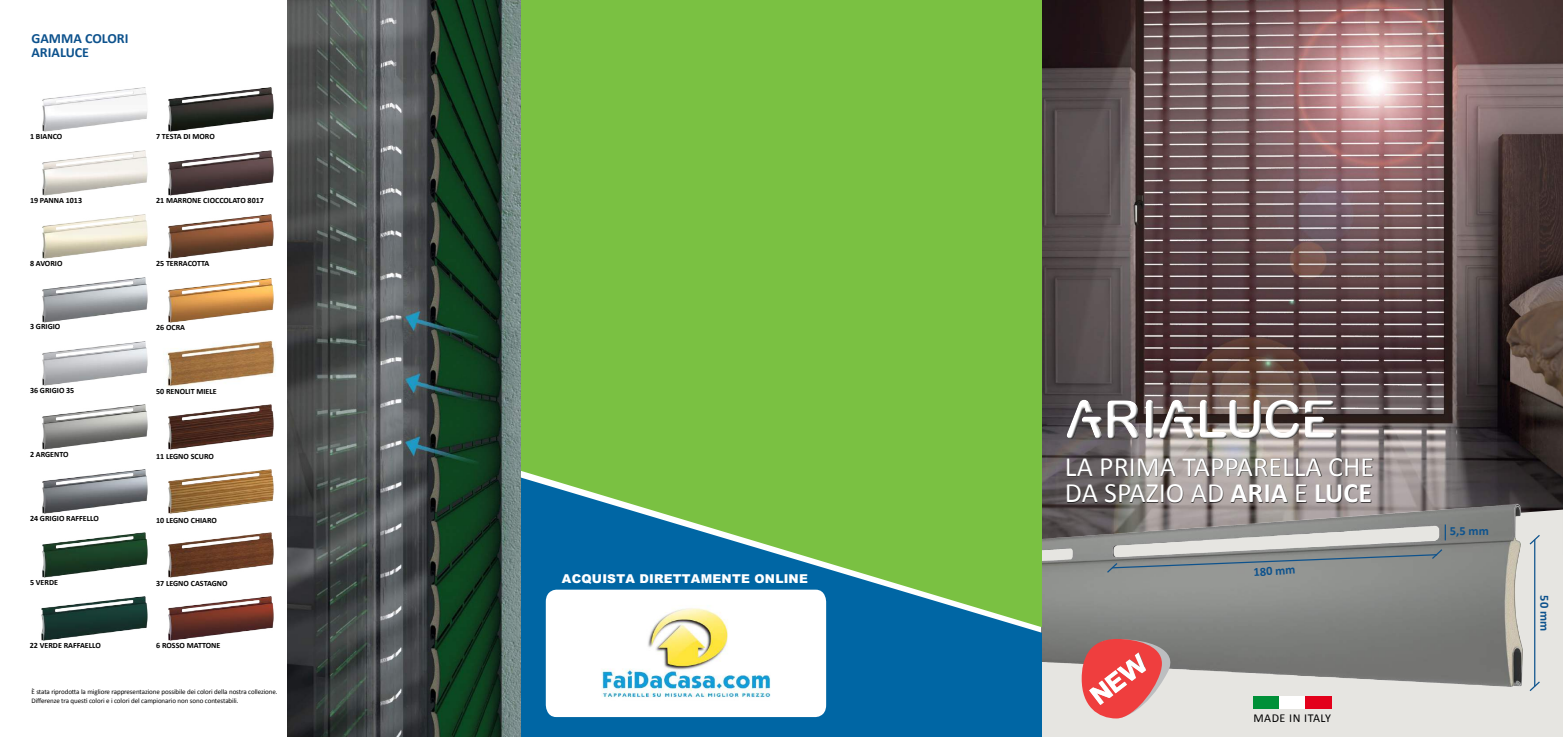
<style>
.page{position:relative;width:1563px;height:737px;background:#fff}
.page>*{position:absolute;margin:0;border:0;box-sizing:border-box;transform-origin:0 0}
.t1{font:28px/26.2px "Calibri";color:#fff}
.t2{font:700 14px/14px "Calibri";color:#0d528d}
.t3{font:700 12.42px "Calibri";color:#0d528d}
.t4{font:900 12.25px "Arial";color:#fff}
.t5{font:12.08px "Calibri";letter-spacing:.04em;color:#000}
.t6{font:700 8.05px "Calibri";color:#000}
.t7{font:7px/8.4px "Calibri";letter-spacing:-.01em;color:#000}
.s1{font-weight:700}
</style>
<div class="page">
<img style="left:1042px;top:0;width:521px;height:509px">
<div style="left:1535px;top:509px;width:28px;height:228px;background:#e6e5e1"></div>
<img style="left:1042px;top:497px;width:493px;height:240px">
<hr style="left:1534px;top:539px;width:1px;height:147px;background:#0d528d">
<svg style="left:1528px;top:533px;width:13px;height:13px"></svg>
<svg style="left:1444px;top:524px;width:2px;height:16px"></svg>
<svg style="left:1528px;top:680px;width:13px;height:12px"></svg>
<svg style="left:1105px;top:548px;width:338px;height:26px"></svg>
<img style="left:42px;top:404px;width:232px;height:46px">
<img style="left:42px;top:341px;width:234px;height:46px">
<img style="left:288px;top:0;width:233px;height:737px">
<img style="left:42px;top:150px;width:232px;height:46px">
<img style="left:42px;top:214px;width:232px;height:45px">
<img style="left:42px;top:277px;width:232px;height:46px">
<img style="left:42px;top:87px;width:232px;height:45px">
<img style="left:42px;top:532px;width:232px;height:46px">
<img style="left:42px;top:469px;width:232px;height:45px">
<div style="left:1064px;top:399px;width:272px;height:39px;background:#fff;opacity:.75"></div>
<div style="left:1065px;top:400px;width:272px;height:39px;background:#000;opacity:.75"></div>
<svg style="left:1081px;top:639px;width:99px;height:79px"></svg>
<div style="left:1067px;top:458px;width:306px;height:45px;background:#000;opacity:.75"></div>
<div style="left:1253px;top:695px;width:26px;height:13px;background:#009038"></div>
<div style="left:1279px;top:695px;width:26px;height:13px;background:#fff"></div>
<div style="left:1305px;top:695px;width:27px;height:13px;background:#e3001b"></div>
<div style="left:521px;top:0;width:521px;height:477px;background:#7ac142"></div>
<svg style="left:521px;top:477px;width:521px;height:260px;fill:#0066a4"></svg>
<img style="left:41px;top:596px;width:233px;height:45px">
<svg style="left:546px;top:589px;width:280px;height:128px"></svg>
<img style="left:587px;top:598px;width:198px;height:111px">
<h2 class="t2" style="left:32px;top:30px;width:99px">GAMMA COLORI<br>ARIALUCE</h2>
<p class="t6" style="left:30px;top:132px;width:34px">1 BIANCO</p>
<p class="t6" style="left:156px;top:131px;width:60px">7 TESTA DI MORO</p>
<p class="t6" style="left:30px;top:195px;width:54px">19 PANNA 1013</p>
<p class="t6" style="left:156px;top:195px;width:109px">21 MARRONE CIOCCOLATO 8017</p>
<p class="t6" style="left:30px;top:259px;width:34px">8 AVORIO</p>
<p class="t6" style="left:156px;top:259px;width:55px">25 TERRACOTTA</p>
<p class="t6" style="left:30px;top:322px;width:32px">3 GRIGIO</p>
<p class="t6" style="left:156px;top:322px;width:31px">26 OCRA</p>
<p class="t6" style="left:30px;top:386px;width:46px">36 GRIGIO 35</p>
<p class="t6" style="left:156px;top:386px;width:62px">50 RENOLIT MIELE</p>
<p class="t6" style="left:30px;top:449px;width:40px">2 ARGENTO</p>
<p class="t6" style="left:156px;top:451px;width:59px">11 LEGNO SCURO</p>
<p class="t6" style="left:30px;top:513px;width:70px">24 GRIGIO RAFFELLO</p>
<p class="t6" style="left:156px;top:515px;width:62px">10 LEGNO CHIARO</p>
<p class="t6" style="left:30px;top:577px;width:30px">5 VERDE</p>
<p class="t6" style="left:156px;top:578px;width:73px">37 LEGNO CASTAGNO</p>
<p class="t6" style="left:30px;top:640px;width:73px">22 VERDE RAFFAELLO</p>
<p class="t6" style="left:156px;top:640px;width:66px">6 ROSSO MATTONE</p>
<p class="t7" style="left:32px;top:687px;width:248px">È stata riprodotta la migliore rappresentazione possibile dei colori della nostra collezione.<br>Differenze tra questi colori e i colori del campionario non sono contestabili.</p>
<h3 class="t4" style="left:562px;top:569px;width:248px">ACQUISTA DIRETTAMENTE ONLINE</h3>
<h1 class="t1" style="left:1065px;top:452px;width:311px">LA PRIMA TAPPARELLA CHE<br>DA SPAZIO AD <span class="s1">ARIA</span> E <span class="s1">LUCE</span></h1>
<h3 class="t3" style="left:1253px;top:564px;width:43px;rotate:-3deg">180 mm</h3>
<h3 class="t5" style="left:1253px;top:710px;width:79px">MADE IN ITALY</h3>
<h3 class="t3" style="left:1450px;top:523px;width:40px">5,5 mm</h3>
<h3 class="t3" style="left:1552px;top:595px;width:37px;rotate:90deg">50 mm</h3>
</div>
